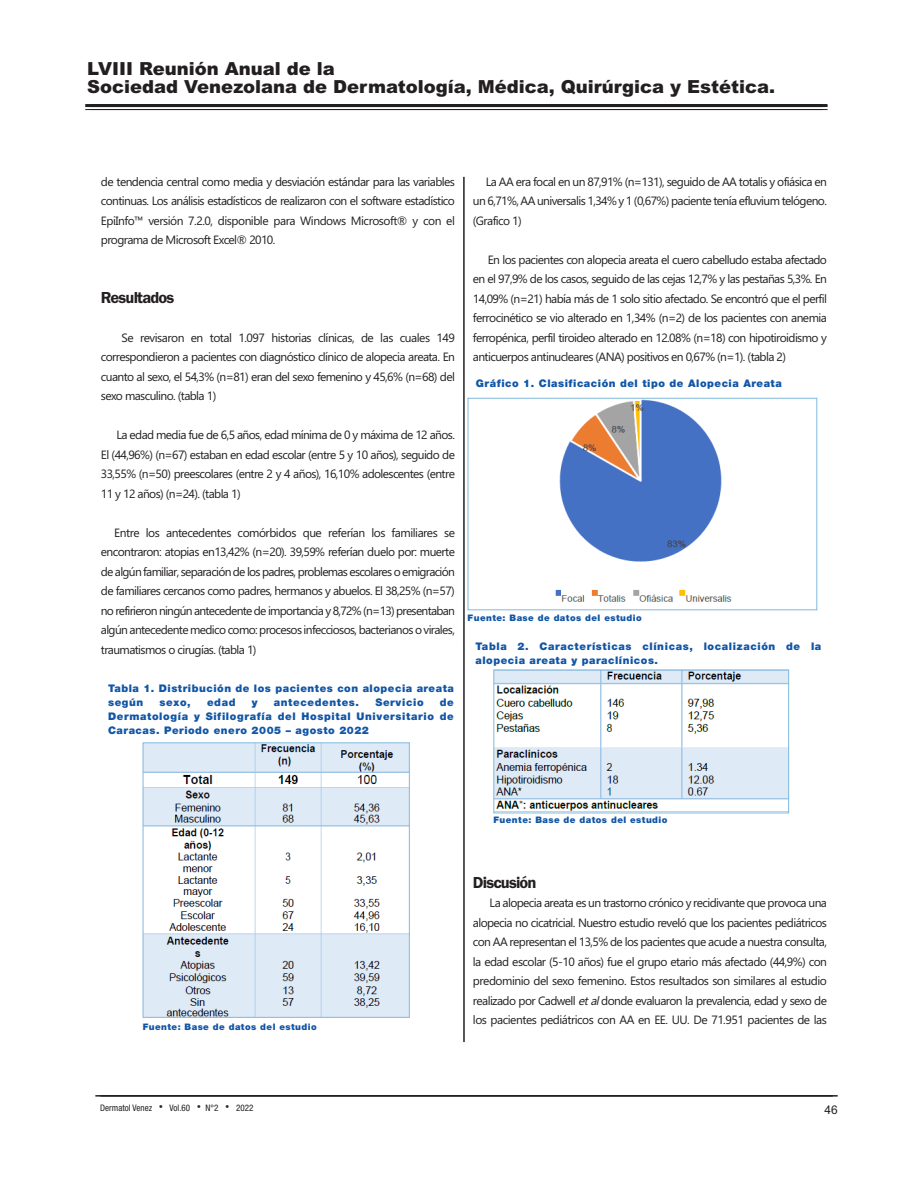
<style>
.page{position:relative;width:918px;height:1188px;background:#fff}
.page>*{position:absolute;margin:0;border:0;box-sizing:border-box;transform-origin:0 0}
.t1{font:900 18px/17.5px "Arial";color:#231f20}
.t2{font:600 16.5px "Franklin Gothic";letter-spacing:-.05em;color:#231f20}
.t3{font:12px/19.5px "Gadugi";letter-spacing:-.05em;color:#231f20;text-align:justify}
.t4{font:12px "Arial";color:#231f20}
.t5{font:900 10.5px/13.8px "Helvetica Neue LT Std";letter-spacing:.05em;color:#1155a6}
.t6{font:900 9px "Helvetica Neue LT Std";letter-spacing:.05em;color:#1155a6}
.t7{font:condensed 9px "Helvetica Neue LT Std";color:#231f20}
.s1{font-style:italic}
</style>
<div class="page">
<hr style="left:90px;top:109px;width:738px;height:1px;background:#231f20">
<hr style="left:100px;top:1095px;width:738px;height:2px;background:#231f20">
<hr style="left:85px;top:104px;width:738px;height:3px;background:#231f20">
<hr style="left:85px;top:109px;width:738px;height:1px;background:#231f20">
<hr style="left:95px;top:1095px;width:738px;height:2px;background:#231f20">
<hr style="left:463px;top:177px;width:2px;height:865px;background:#231f20">
<img style="left:145px;top:744px;width:263px;height:272px">
<div style="left:143px;top:742px;width:267px;height:276px;border:1px solid #80b9dd"></div>
<svg style="left:471px;top:610px;width:346px;height:204px"></svg>
<img style="left:555px;top:400px;width:177px;height:202px">
<div style="left:468px;top:398px;width:349px;height:212px;border:1px solid #80b9dd"></div>
<img style="left:495px;top:672px;width:292px;height:139px">
<div style="left:493px;top:670px;width:296px;height:143px;border:1px solid #80b9dd"></div>
<h1 class="t1" style="left:87px;top:60px;width:690px">LVIII Reunión Anual de la<br>Sociedad Venezolana de Dermatología, Médica, Quirúrgica y Estética.</h1>
<p class="t3" style="left:101px;top:172px;width:356px">de tendencia central como media y desviación estándar para las variables continuas. Los análisis estadísticos de realizaron con el software estadístico EpiInfo™ versión 7.2.0, disponible para Windows Microsoft® y con el programa de Microsoft Excel® 2010.</p>
<h2 class="t2" style="left:101px;top:287px;width:75px">Resultados</h2>
<p class="t3" style="left:101px;top:328px;width:356px;text-indent:21px">Se revisaron en total 1.097 historias clínicas, de las cuales 149 correspondieron a pacientes con diagnóstico clínico de alopecia areata. En cuanto al sexo, el 54,3% (n=81) eran del sexo femenino y 45,6% (n=68) del sexo masculino. (tabla 1)</p>
<p class="t3" style="left:101px;top:425px;width:356px;text-indent:16px">La edad media fue de 6,5 años, edad mínima de 0 y máxima de 12 años.<br>El (44,96%) (n=67) estaban en edad escolar (entre 5 y 10 años), seguido de 33,55% (n=50) preescolares (entre 2 y 4 años), 16,10% adolescentes (entre 11 y 12 años) (n=24). (tabla 1)</p>
<p class="t3" style="left:101px;top:523px;width:356px;text-indent:13px">Entre los antecedentes comórbidos que referían los familiares se encontraron: atopias en13,42% (n=20). 39,59% referían duelo por: muerte de algún familiar, separación de los padres, problemas escolares o emigración de familiares cercanos como padres, hermanos y abuelos. El 38,25% (n=57) no refirieron ningún antecedente de importancia y 8,72% (n=13) presentaban algún antecedente medico como: procesos infecciosos, bacterianos o virales, traumatismos o cirugías. (tabla 1)</p>
<p class="t5" style="left:108px;top:682px;width:347px">Tabla 1. Distribución de los pacientes con alopecia areata según</p>
<p class="t5" style="left:160px;top:696px;width:33px">sexo,</p>
<p class="t5" style="left:207px;top:696px;width:30px">edad</p>
<p class="t5" style="left:252px;top:696px;width:7px">y</p>
<p class="t5" style="left:274px;top:696px;width:87px">antecedentes.</p>
<p class="t5" style="left:375px;top:696px;width:50px">Servicio</p>
<p class="t5" style="left:108px;top:696px;width:347px;text-align:justify;text-indent:332px">de Dermatología y Sifilografía del Hospital Universitario de Caracas. Periodo enero 2005 – agosto 2022</p>
<p class="t3" style="left:473px;top:172px;width:356px;text-indent:13px">La AA era focal en un 87,91% (n=131), seguido de AA totalis y ofiásica en un 6,71%, AA universalis 1,34% y 1 (0,67%) paciente tenía efluvium telógeno. (Grafico 1)</p>
<p class="t3" style="left:473px;top:250px;width:356px;text-indent:15px">En los pacientes con alopecia areata el cuero cabelludo estaba afectado en el 97,9% de los casos, seguido de las cejas 12,7% y las pestañas 5,3%. En 14,09% (n=21) había más de 1 solo sitio afectado. Se encontró que el perfil ferrocinético se vio alterado en 1,34% (n=2) de los pacientes con anemia ferropénica, perfil tiroideo alterado en 12.08% (n=18) con hipotiroidismo y anticuerpos antinucleares (ANA) positivos en 0,67% (n=1). (tabla 2)</p>
<p class="t5" style="left:476px;top:377px;width:307px">Gráfico 1. Clasificación del tipo de Alopecia Areata</p>
<p class="t6" style="left:468px;top:615px;width:176px">Fuente: Base de datos del estudio</p>
<p class="t5" style="left:476px;top:640px;width:347px">Tabla 2. Características clínicas, localización de la alopecia areata y paraclínicos.</p>
<p class="t6" style="left:143px;top:1024px;width:176px">Fuente: Base de datos del estudio</p>
<p class="t6" style="left:493px;top:816px;width:176px">Fuente: Base de datos del estudio</p>
<h2 class="t2" style="left:473px;top:872px;width:65px">Discusión</h2>
<p class="t3" style="left:473px;top:893px;width:356px;text-indent:17px">La alopecia areata es un trastorno crónico y recidivante que provoca una alopecia no cicatricial. Nuestro estudio reveló que los pacientes pediátricos con AA representan el 13,5% de los pacientes que acude a nuestra consulta, la edad escolar (5-10 años) fue el grupo etario más afectado (44,9%) con predominio del sexo femenino. Estos resultados son similares al estudio realizado por Cadwell <span class="s1">etal</span>donde evaluaron la prevalencia, edad y sexo de los pacientes pediátricos con AA en EE. UU. De 71.951 pacientes de las</p>
<p class="t7" style="left:100px;top:1105px;width:53px">Dermatol Venez</p>
<p class="t7" style="left:170px;top:1105px;width:22px">Vol.60</p>
<p class="t7" style="left:206px;top:1105px;width:14px">N°2</p>
<p class="t7" style="left:236px;top:1105px;width:19px">2022</p>
<p class="t4" style="left:824px;top:1103px;width:15px">46</p>
</div>
